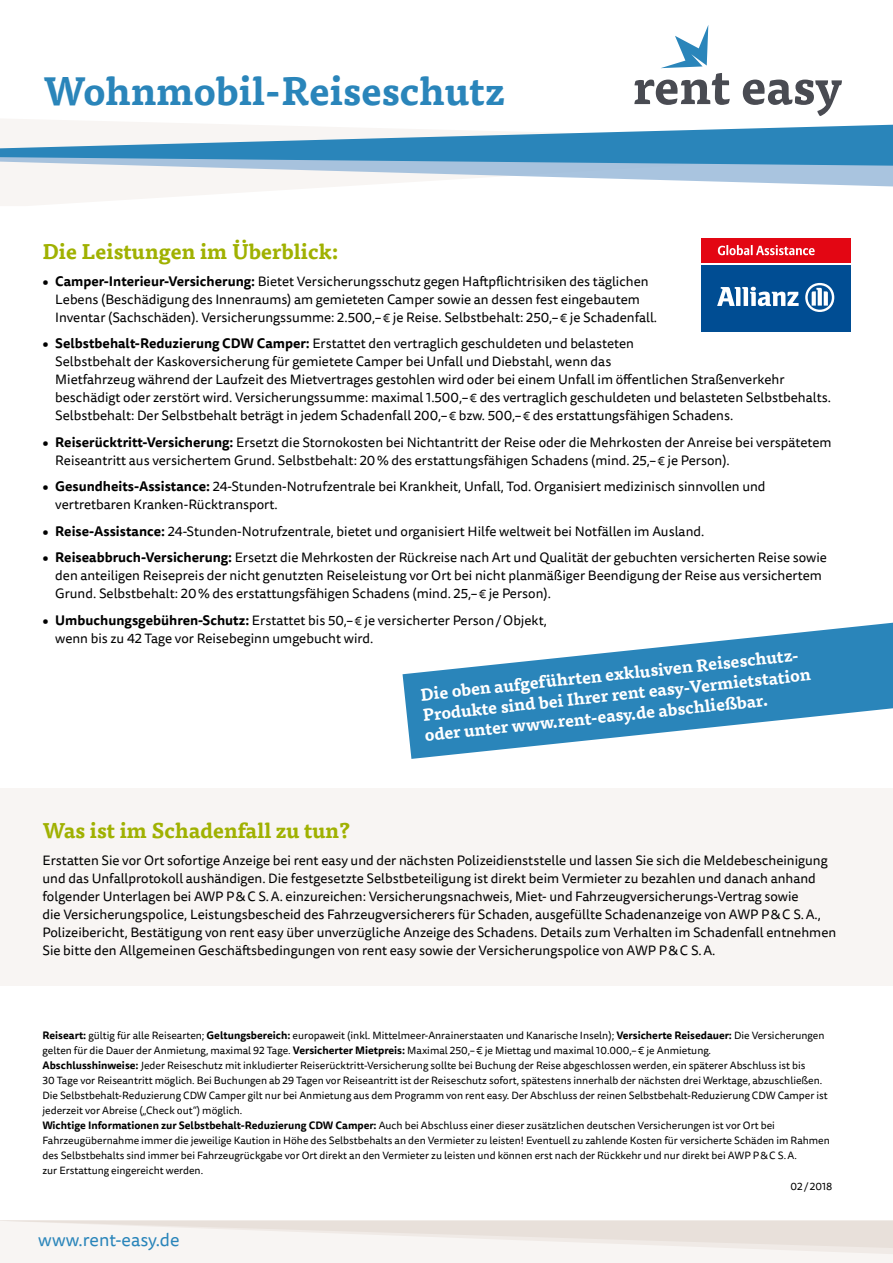
<style>
.page{position:relative;width:893px;height:1263px;background:#fff}
.page>*{position:absolute;margin:0;border:0;box-sizing:border-box;transform-origin:0 0}
.t1{font:700 39px "Tisa Pro";color:#2a85ba}
.t2{font:700 21px "Tisa Pro";color:#a0b101}
.t3{font:18px "Tisa Sans Pro";color:#2a85ba}
.t4{font:700 16.8px/20.5px "Tisa Pro";color:#fff}
.t5{font:13.5px/18px "Tisa Sans Pro";color:#000}
.t6{font:10.5px/15px "Tisa Sans Pro";color:#000}
.s1{font-weight:700}
.s2{font-size:12px}
</style>
<div class="page">
<div style="left:0;top:789px;width:893px;height:197px;background:#f8f5f3"></div>
<svg style="left:0;top:1220px;width:893px;height:43px"></svg>
<div style="left:701px;top:238px;width:149px;height:24px;background:#e30613"></div>
<div style="left:701px;top:265px;width:149px;height:66px;background:#004d93"></div>
<svg style="left:717px;top:287px;width:82px;height:19px"></svg>
<svg style="left:805px;top:283px;width:29px;height:29px"></svg>
<svg style="left:718px;top:245px;width:97px;height:10px"></svg>
<svg style="left:403px;top:623px;width:490px;height:136px;fill:#2a85ba"></svg>
<svg style="left:0;top:119px;width:893px;height:87px"></svg>
<svg style="left:0;top:125px;width:893px;height:68px"></svg>
<svg style="left:634px;top:25px;width:96px;height:80px"></svg>
<svg style="left:743px;top:80px;width:99px;height:36px"></svg>
<h1 class="t1" style="left:43px;top:59px;width:463px">Wohnmobil-Reiseschutz</h1>
<h2 class="t2" style="left:42px;top:235px;width:298px">Die Leistungen im Überblick:</h2>
<p class="t5" style="left:55px;top:272px;width:603px;text-indent:-13px"><span class="s1">• Camper-Interieur-Versicherung:</span> Bietet Versicherungsschutz gegen Haftpflichtrisiken des täglichen<br>Lebens (Beschädigung des Innenraums) am gemieteten Camper sowie an dessen fest eingebautem<br>Inventar (Sachschäden). Versicherungssumme: 2.500,–<span class="s2">€</span> je Reise. Selbstbehalt: 250,–<span class="s2">€</span> je Schadenfall.</p>
<p class="t5" style="left:55px;top:335px;width:777px;text-indent:-13px"><span class="s1">• Selbstbehalt-Reduzierung CDW Camper:</span> Erstattet den vertraglich geschuldeten und belasteten<br>Selbstbehalt der Kaskoversicherung für gemietete Camper bei Unfall und Diebstahl, wenn das<br>Mietfahrzeug während der Laufzeit des Mietvertrages gestohlen wird oder bei einem Unfall im öffentlichen Straßenverkehr beschädigt oder zerstört wird. Versicherungssumme: maximal 1.500,–<span class="s2">€</span> des vertraglich geschuldeten und belasteten Selbstbehalts.<br>Selbstbehalt: Der Selbstbehalt beträgt in jedem Schadenfall 200,–<span class="s2">€</span> bzw. 500,–<span class="s2">€</span> des erstattungsfähigen Schadens.</p>
<p class="t5" style="left:55px;top:433px;width:778px;text-indent:-13px"><span class="s1">• Reiserücktritt-Versicherung:</span> Ersetzt die Stornokosten bei Nichtantritt der Reise oder die Mehrkosten der Anreise bei verspätetem<br>Reiseantritt aus versichertem Grund. Selbstbehalt: 20% des erstattungsfähigen Schadens (mind. 25,–<span class="s2">€</span> je Person).</p>
<p class="t5" style="left:55px;top:478px;width:712px;text-indent:-13px"><span class="s1">• Gesundheits-Assistance:</span> 24-Stunden-Notrufzentrale bei Krankheit, Unfall, Tod. Organisiert medizinisch sinnvollen und vertretbaren Kranken-Rücktransport.</p>
<p class="t5" style="left:42px;top:522px;width:663px"><span class="s1">• Reise-Assistance:</span> 24-Stunden-Notrufzentrale, bietet und organisiert Hilfe weltweit bei Notfällen im Ausland.</p>
<p class="t5" style="left:55px;top:549px;width:773px;text-indent:-13px"><span class="s1">• Reiseabbruch-Versicherung:</span> Ersetzt die Mehrkosten der Rückreise nach Art und Qualität der gebuchten versicherten Reise sowie den anteiligen Reisepreis der nicht genutzten Reiseleistung vor Ort bei nicht planmäßiger Beendigung der Reise aus versichertem<br>Grund. Selbstbehalt: 20% des erstattungsfähigen Schadens (mind. 25,–<span class="s2">€</span> je Person).</p>
<p class="t5" style="left:55px;top:611px;width:493px;text-indent:-13px"><span class="s1">• Umbuchungsgebühren-Schutz:</span> Erstattet bis 50,–<span class="s2">€</span> je versicherter Person/Objekt, wenn bis zu 42 Tage vor Reisebeginn umgebucht wird.</p>
<p class="t4" style="left:419px;top:683px;width:391px;rotate:-6deg">Die oben aufgeführten exklusiven Reiseschutz-<br>Produkte sind bei Ihrer rent easy-Vermietstation oder unter www.rent-easy.de abschließbar.</p>
<h2 class="t2" style="left:43px;top:813px;width:309px">Was ist im Schadenfall zu tun?</h2>
<p class="t5" style="left:43px;top:851px;width:795px">Erstatten Sie vor Ort sofortige Anzeige bei rent easy und der nächsten Polizeidienststelle und lassen Sie sich die Meldebescheinigung und das Unfallprotokoll aushändigen. Die festgesetzte Selbstbeteiligung ist direkt beim Vermieter zu bezahlen und danach anhand folgender Unterlagen bei AWP P&amp;C S.A. einzureichen: Versicherungsnachweis, Miet- und Fahrzeugversicherungs-Vertrag sowie<br>die Versicherungspolice, Leistungsbescheid des Fahrzeugversicherers für Schaden, ausgefüllte Schadenanzeige von AWP P&amp;C S.A., Polizeibericht, Bestätigung von rent easy über unverzügliche Anzeige des Schadens. Details zum Verhalten im Schadenfall entnehmen Sie bitte den Allgemeinen Geschäftsbedingungen von rent easy sowie der Versicherungspolice von AWP P&amp;C S.A.</p>
<p class="t6" style="left:42px;top:1028px;width:789px"><span class="s1">Reiseart:</span> gültig für alle Reisearten; <span class="s1">Geltungsbereich:</span> europaweit (inkl. Mittelmeer-Anrainerstaaten und Kanarische Inseln); <span class="s1">Versicherte Reisedauer:</span> Die Versicherungen gelten für die Dauer der Anmietung, maximal 92 Tage. <span class="s1">Versicherter Mietpreis:</span> Maximal 250,–€ je Miettag und maximal 10.000,–€ je Anmietung.<br><span class="s1">Abschlusshinweise:</span> Jeder Reiseschutz mit inkludierter Reiserücktritt-Versicherung sollte bei Buchung der Reise abgeschlossen werden, ein späterer Abschluss ist bis<br>30 Tage vor Reiseantritt möglich. Bei Buchungen ab 29 Tagen vor Reiseantritt ist der Reiseschutz sofort, spätestens innerhalb der nächsten drei Werktage, abzuschließen.<br>Die Selbstbehalt-Reduzierung CDW Camper gilt nur bei Anmietung aus dem Programm von rent easy. Der Abschluss der reinen Selbstbehalt-Reduzierung CDW Camper ist jederzeit vor Abreise („Check out“) möglich.<br><span class="s1">Wichtige Informationen zur Selbstbehalt-Reduzierung CDW Camper:</span> Auch bei Abschluss einer dieser zusätzlichen deutschen Versicherungen ist vor Ort bei Fahrzeugübernahme immer die jeweilige Kaution in Höhe des Selbstbehalts an den Vermieter zu leisten! Eventuell zu zahlende Kosten für versicherte Schäden im Rahmen des Selbstbehalts sind immer bei Fahrzeugrückgabe vor Ort direkt an den Vermieter zu leisten und können erst nach der Rückkehr und nur direkt bei AWP P&amp;C S.A.<br>zur Erstattung eingereicht werden.</p>
<h3 class="t3" style="left:38px;top:1227px;width:143px">www.rent-easy.de</h3>
<p class="t6" style="left:791px;top:1179px;width:43px">02/2018</p>
</div>
